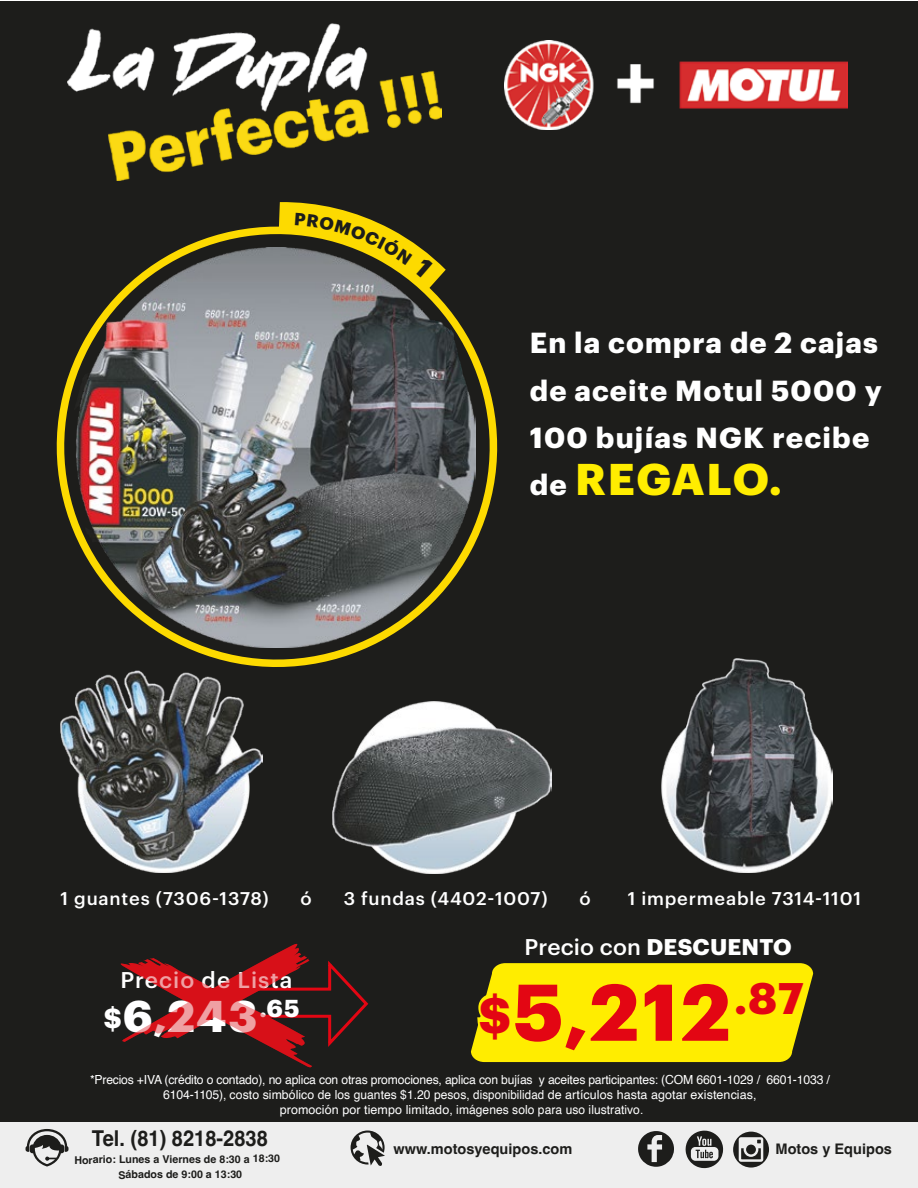
<style>
.page{position:relative;width:918px;height:1188px;background:#fff}
.page>*{position:absolute;margin:0;border:0;box-sizing:border-box;transform-origin:0 0}
.t1{font:700 78.45px "Graphik";color:#e30613}
.t2{font:700 43.5px "Graphik";letter-spacing:.03em;color:#ffed00}
.t3{font:700 43.5px "Graphik";color:#fff}
.t4{font:700 28.35px/47.4px "Graphik";letter-spacing:.04em;color:#fff}
.t5{font:500 22.2px "Graphik";letter-spacing:.005em;color:#fff}
.t6{font:500 22.2px "Graphik";letter-spacing:.045em;color:#fff}
.t7{font:700 21.9px "Helvetica";color:#1d1d1b;scale:.92 1}
.t8{font:500 18px "Graphik";letter-spacing:.045em;color:#fff}
.t9{font:700 14.55px "Helvetica";color:#1d1d1b}
.t10{font:12.45px/15px "Helvetica";letter-spacing:.005em;color:#fff;text-align:center}
.t11{font:700 10.65px/15.1px "Helvetica";letter-spacing:-.01em;color:#1d1d1b;text-align:center}
.s1{font-size:28.35px;color:#fff}
.s2{font-size:27px}
.s3{font-weight:700}
.s4{font-size:48.75px}
</style>
<div class="page">
<div style="left:0;top:1px;width:917px;height:1187px;background:#1d1d1b"></div>
<div style="left:0;top:1122px;width:918px;height:66px;background:#eee"></div>
<svg style="left:26px;top:1129px;width:43px;height:38px"></svg>
<svg style="left:351px;top:1131px;width:34px;height:35px"></svg>
<svg style="left:638px;top:1131px;width:36px;height:36px"></svg>
<svg style="left:686px;top:1131px;width:37px;height:37px"></svg>
<svg style="left:733px;top:1132px;width:36px;height:36px"></svg>
<img style="left:505px;top:40px;width:342px;height:90px">
<img style="left:68px;top:23px;width:374px;height:158px">
<svg style="left:56px;top:226px;width:442px;height:445px"></svg>
<img style="left:61px;top:671px;width:202px;height:202px">
<img style="left:332px;top:702px;width:219px;height:171px">
<img style="left:661px;top:659px;width:171px;height:213px">
<svg style="left:471px;top:963px;width:342px;height:99px;background:#f0df01"></svg>
<svg style="left:120px;top:943px;width:249px;height:125px"></svg>
<svg style="left:279px;top:202px;width:167px;height:90px"></svg>
<h3 class="t4" style="left:530px;top:317px;width:354px">En la compra de 2 cajas de aceite Motul 5000 y<br>100 bujías NGK recibe</h3>
<h2 class="t2" style="left:530px;top:446px;width:254px"><span class="s1">de</span> REGALO.</h2>
<h3 class="t8" style="left:61px;top:885px;width:210px">1 guantes (7306-1378)</h3>
<h3 class="t8" style="left:301px;top:885px;width:13px">ó</h3>
<h3 class="t8" style="left:344px;top:885px;width:205px">3 fundas (4402-1007)</h3>
<h3 class="t8" style="left:579px;top:885px;width:13px">ó</h3>
<h3 class="t8" style="left:628px;top:885px;width:235px">1 impermeable 7314-1101</h3>
<h3 class="t6" style="left:120px;top:963px;width:174px">Precio de Lista</h3>
<h2 class="t3" style="left:104px;top:983px;width:197px"><span class="s2">$</span>6,243<sup>.65</sup></h2>
<h3 class="t5" style="left:524px;top:930px;width:269px">Precio con <span class="s3">DESCUENTO</span></h3>
<h1 class="t1" style="left:479px;top:952px;width:326px"><span class="s4">$</span>5,212<sup>.87</sup></h1>
<p class="t10" style="left:90px;top:1072px;width:742px">*Precios +IVA (crédito o contado), no aplica con otras promociones, aplica con bujías y aceites participantes: (COM 6601-1029 / 6601-1033 /<br>6104-1105), costo simbólico de los guantes $1.20 pesos, disponibilidad de artículos hasta agotar existencias,<br>promoción por tiempo limitado, imágenes solo para uso ilustrativo.</p>
<h3 class="t7" style="left:92px;top:1125px;width:193px">Tel. (81) 8218-2838</h3>
<p class="t11" style="left:74px;top:1153px;width:207px">Horario: Lunes a Viernes de 8:30 a 18:30<br>Sábados de 9:00 a 13:30</p>
<p class="t9" style="left:393px;top:1140px;width:181px">www.motosyequipos.com</p>
<p class="t9" style="left:776px;top:1140px;width:118px">Motos y Equipos</p>
</div>
